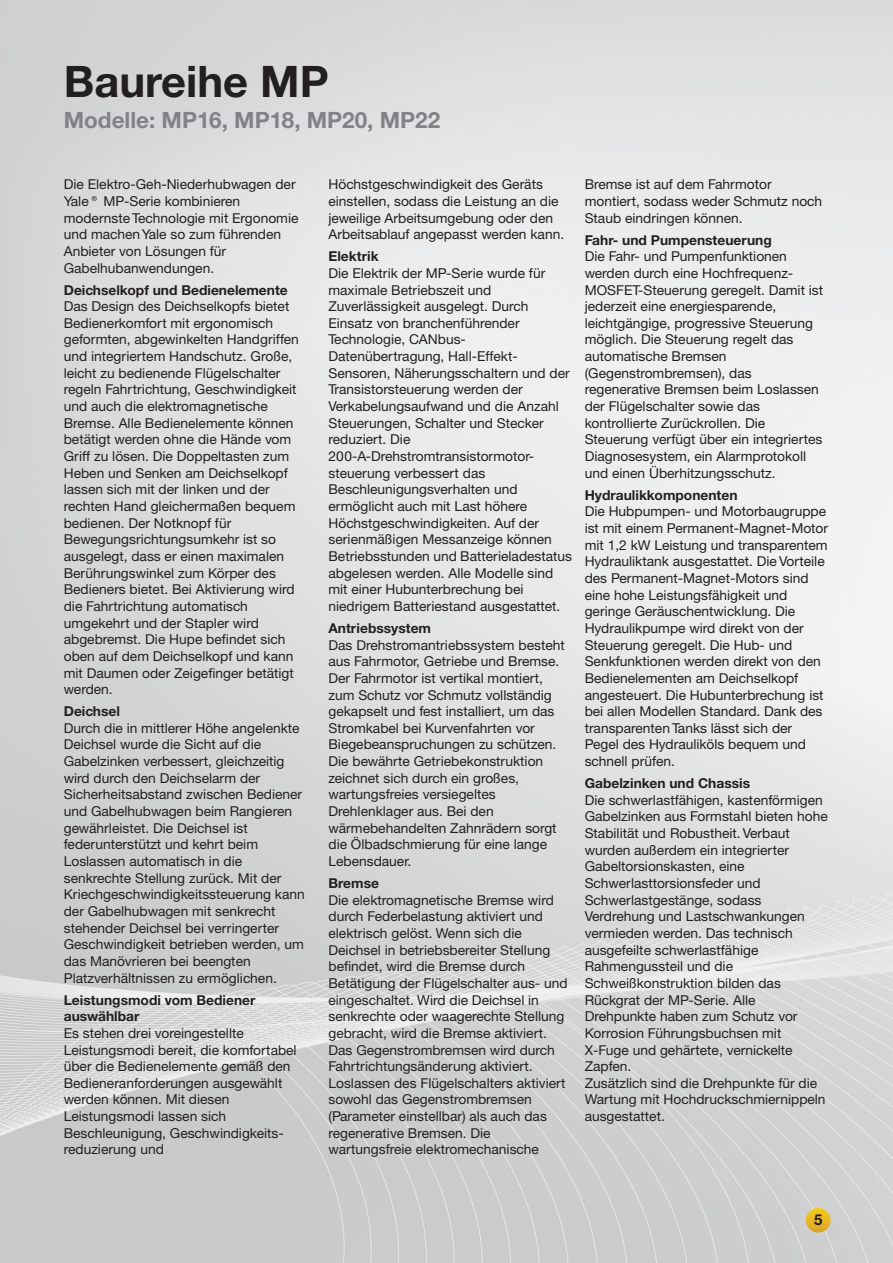
<style>
.page{position:relative;width:893px;height:1263px;background:#fff}
.page>*{position:absolute;margin:0;border:0;box-sizing:border-box;transform-origin:0 0}
.t1{font:700 43.5px "Helvetica Neue CE";color:#231f20}
.t2{font:700 22.5px "Helvetica Neue CE";color:#808285}
.t3{font:700 15px "Helvetica Neue CE";color:#231f20}
.t4{font:13.65px/16.6px "Helvetica Neue CE";color:#231f20}
.s1{font-weight:700}
</style>
<div class="page">
<img style="left:0;top:0;width:893px;height:1263px">
<div style="left:806px;top:1208px;width:25px;height:24px;background:linear-gradient(to bottom,#f4cc20,#dea628);border-radius:12px"></div>
<p class="t1" style="left:64px;top:55px;width:266px">Baureihe MP</p>
<p class="t2" style="left:64px;top:106px;width:378px">Modelle: MP16, MP18, MP20, MP22</p>
<p class="t4" style="left:64px;top:176px;width:236px">Die Elektro-Geh-Niederhubwagen der<br>Yale® MP-Serie kombinieren modernste Technologie mit Ergonomie und machen Yale so zum führenden<br>Anbieter von Lösungen für<br>Gabelhubanwendungen.</p>
<p class="t4" style="left:64px;top:281px;width:237px"><span class="s1">Deichselkopf und Bedienelemente </span>Das Design des Deichselkopfs bietet Bedienerkomfort mit ergonomisch geformten, abgewinkelten Handgriffen und integriertem Handschutz. Große, leicht zu bedienende Flügelschalter regeln Fahrtrichtung, Geschwindigkeit und auch die elektromagnetische Bremse. Alle Bedienelemente können betätigt werden ohne die Hände vom Griff zu lösen. Die Doppeltasten zum Heben und Senken am Deichselkopf lassen sich mit der linken und der rechten Hand gleichermaßen bequem bedienen. Der Notknopf für Bewegungsrichtungsumkehr ist so ausgelegt, dass er einen maximalen Berührungswinkel zum Körper des Bedieners bietet. Bei Aktivierung wird die Fahrtrichtung automatisch umgekehrt und der Stapler wird abgebremst. Die Hupe befindet sich oben auf dem Deichselkopf und kann mit Daumen oder Zeigefinger betätigt werden.</p>
<p class="t4" style="left:64px;top:703px;width:243px"><span class="s1">Deichsel<br></span>Durch die in mittlerer Höhe angelenkte Deichsel wurde die Sicht auf die Gabelzinken verbessert, gleichzeitig wird durch den Deichselarm der Sicherheitsabstand zwischen Bediener und Gabelhubwagen beim Rangieren gewährleistet. Die Deichsel ist federunterstützt und kehrt beim Loslassen automatisch in die senkrechte Stellung zurück. Mit der Kriechgeschwindigkeitssteuerung kann der Gabelhubwagen mit senkrecht stehender Deichsel bei verringerter Geschwindigkeit betrieben werden, um das Manövrieren bei beengten Platzverhältnissen zu ermöglichen.</p>
<p class="t4" style="left:64px;top:991px;width:234px"><span class="s1">Leistungsmodi vom Bediener auswählbar<br></span>Es stehen drei voreingestellte<br>Leistungsmodi bereit, die komfortabel über die Bedienelemente gemäß den<br>Bedieneranforderungen ausgewählt werden können. Mit diesen<br>Leistungsmodi lassen sich<br>Beschleunigung, Geschwindigkeits&shy;reduzierung und</p>
<p class="t4" style="left:328px;top:176px;width:237px">Höchstgeschwindigkeit des Geräts einstellen, sodass die Leistung an die jeweilige Arbeitsumgebung oder den Arbeitsablauf angepasst werden kann.</p>
<p class="t4" style="left:328px;top:248px;width:245px"><span class="s1">Elektrik<br></span>Die Elektrik der MP-Serie wurde für maximale Betriebszeit und<br>Zuverlässigkeit ausgelegt. Durch<br>Einsatz von branchenführender<br>Technologie, CANbus-<br>Datenübertragung, Hall-Effekt-<br>Sensoren, Näherungsschaltern und der<br>Transistorsteuerung werden der<br>Verkabelungsaufwand und die Anzahl<br>Steuerungen, Schalter und Stecker reduziert. Die<br>200-A-Drehstromtransistormotor&shy;steuerung verbessert das<br>Beschleunigungsverhalten und ermöglicht auch mit Last höhere<br>Höchstgeschwindigkeiten. Auf der serienmäßigen Messanzeige können<br>Betriebsstunden und Batterieladestatus abgelesen werden. Alle Modelle sind mit einer Hubunterbrechung bei niedrigem Batteriestand ausgestattet.</p>
<p class="t4" style="left:328px;top:620px;width:238px"><span class="s1">Antriebssystem<br></span>Das Drehstromantriebssystem besteht aus Fahrmotor, Getriebe und Bremse.<br>Der Fahrmotor ist vertikal montiert, zum Schutz vor Schmutz vollständig gekapselt und fest installiert, um das<br>Stromkabel bei Kurvenfahrten vor<br>Biegebeanspruchungen zu schützen.<br>Die bewährte Getriebekonstruktion zeichnet sich durch ein großes, wartungsfreies versiegeltes<br>Drehlenklager aus. Bei den wärmebehandelten Zahnrädern sorgt die Ölbadschmierung für eine lange<br>Lebensdauer.</p>
<p class="t4" style="left:328px;top:875px;width:241px"><span class="s1">Bremse<br></span>Die elektromagnetische Bremse wird durch Federbelastung aktiviert und elektrisch gelöst. Wenn sich die Deichsel in betriebsbereiter Stellung befindet, wird die Bremse durch Betätigung der Flügelschalter aus- und eingeschaltet. Wird die Deichsel in senkrechte oder waagerechte Stellung gebracht, wird die Bremse aktiviert.<br>Das Gegenstrombremsen wird durch Fahrtrichtungsänderung aktiviert.<br>Loslassen des Flügelschalters aktiviert sowohl das Gegenstrombremsen (Parameter einstellbar) als auch das regenerative Bremsen. Die wartungsfreie elektromechanische</p>
<p class="t4" style="left:585px;top:176px;width:239px">Bremse ist auf dem Fahrmotor montiert, sodass weder Schmutz noch<br>Staub eindringen können.</p>
<p class="t4" style="left:585px;top:231px;width:240px"><span class="s1">Fahr- und Pumpensteuerung<br></span>Die Fahr- und Pumpenfunktionen werden durch eine Hochfrequenz-MOSFET-Steuerung geregelt. Damit ist jederzeit eine energiesparende, leichtgängige, progressive Steuerung möglich. Die Steuerung regelt das automatische Bremsen (Gegenstrombremsen), das regenerative Bremsen beim Loslassen der Flügelschalter sowie das kontrollierte Zurückrollen. Die Steuerung verfügt über ein integriertes Diagnosesystem, ein Alarmprotokoll und einen Überhitzungsschutz.</p>
<p class="t4" style="left:585px;top:487px;width:245px"><span class="s1">Hydraulikkomponenten<br></span>Die Hubpumpen- und Motorbaugruppe ist mit einem Permanent-Magnet-Motor mit 1,2 kW Leistung und transparentem Hydrauliktank ausgestattet. Die Vorteile des Permanent-Magnet-Motors sind eine hohe Leistungsfähigkeit und geringe Geräuschentwicklung. Die Hydraulikpumpe wird direkt von der Steuerung geregelt. Die Hub- und Senkfunktionen werden direkt von den Bedienelementen am Deichselkopf angesteuert. Die Hubunterbrechung ist bei allen Modellen Standard. Dank des transparenten Tanks lässt sich der Pegel des Hydrauliköls bequem und schnell prüfen.</p>
<p class="t4" style="left:585px;top:775px;width:245px"><span class="s1">Gabelzinken und Chassis<br></span>Die schwerlastfähigen, kastenförmigen<br>Gabelzinken aus Formstahl bieten hohe<br>Stabilität und Robustheit. Verbaut wurden außerdem ein integrierter<br>Gabeltorsionskasten, eine<br>Schwerlasttorsionsfeder und<br>Schwerlastgestänge, sodass<br>Verdrehung und Lastschwankungen vermieden werden. Das technisch ausgefeilte schwerlastfähige<br>Rahmengussteil und die<br>Schweißkonstruktion bilden das<br>Rückgrat der MP-Serie. Alle<br>Drehpunkte haben zum Schutz vor<br>Korrosion Führungsbuchsen mit<br>X-Fuge und gehärtete, vernickelte<br>Zapfen.<br>Zusätzlich sind die Drehpunkte für die<br>Wartung mit Hochdruckschmiernippeln ausgestattet.</p>
<p class="t3" style="left:814px;top:1210px;width:10px">5</p>
</div>
